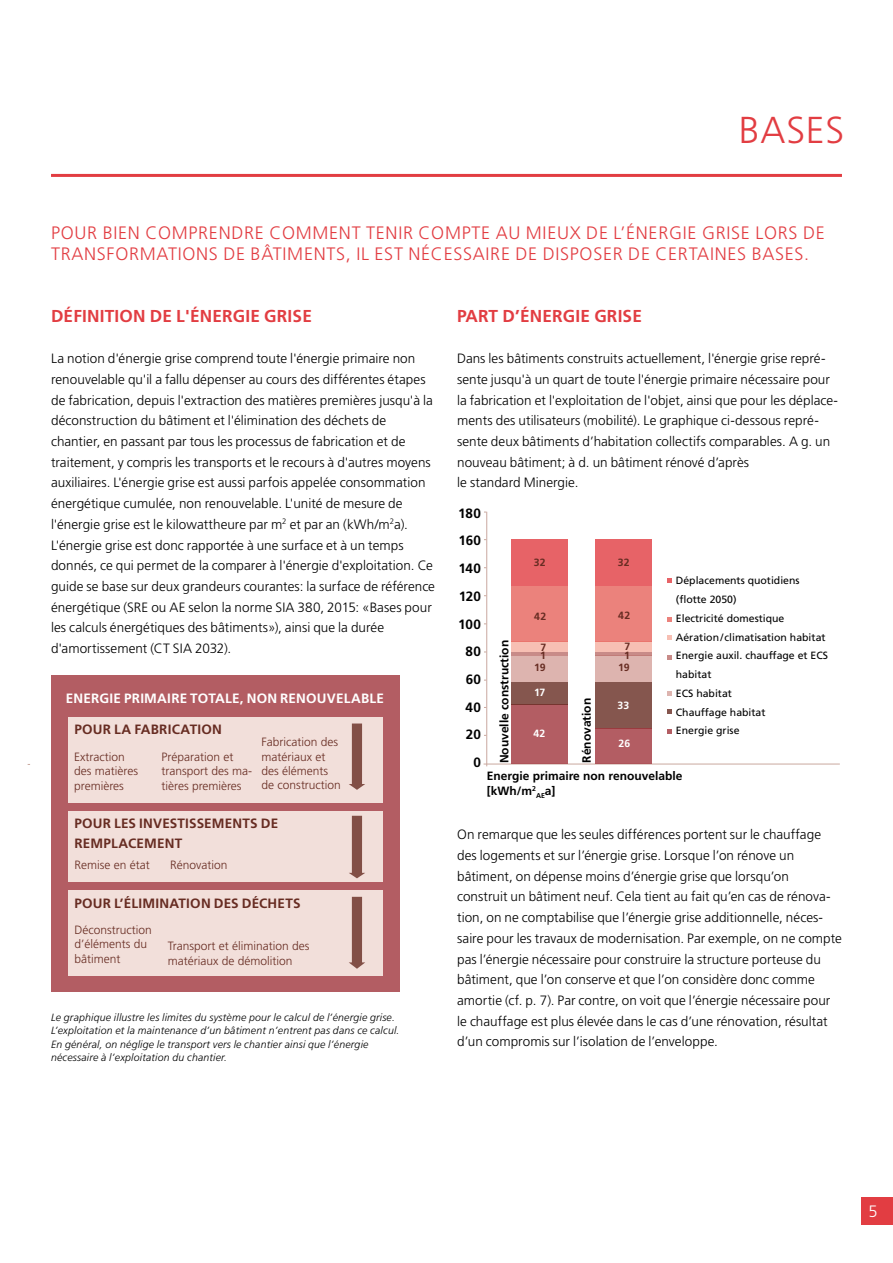
<style>
.page{position:relative;width:893px;height:1263px;background:#fff}
.page>*{position:absolute;margin:0;border:0;box-sizing:border-box;transform-origin:0 0}
.t1{font:300 37.5px "Frutiger LT Std";letter-spacing:.02em;color:#e23d42}
.t2{font:300 18px "Frutiger LT Std";letter-spacing:.04em;color:#e23d42}
.t3{font:700 17.25px "Frutiger LT Std";letter-spacing:.01em;color:#e23d42}
.t4{font:300 16.5px "Frutiger LT Std";color:#fff}
.t5{font:300 13.5px/20.7px "Frutiger LT Std";letter-spacing:.005em;color:#000}
.t6{font:700 13.5px/20.7px "Frutiger LT Std";letter-spacing:.015em;color:#672c22}
.t7{font:700 13.5px "Frutiger LT Std";letter-spacing:.015em;color:#fff}
.t8{font:700 13.5px/27.8px "Frutiger LT Std";letter-spacing:.02em;color:#000;text-align:right}
.t9{font:300 12px/14.4px "Frutiger LT Std";color:#672c22}
.t10{font:700 12px/15px "Frutiger LT Std";color:#000}
.t11{font:italic 300 10.5px/13.5px "Frutiger LT Std";letter-spacing:.02em;color:#000}
.t12{font:10.5px/18.8px "Frutiger LT Std";color:#000}
.t13{font:700 10.5px/8.7px "Frutiger LT Std";letter-spacing:.015em;color:#672c22}
.t14{font:700 10.5px "Frutiger LT Std";letter-spacing:.015em;color:#fff}
.t15{font:700 7.05px "Frutiger LT Std";color:#000}
</style>
<div class="page">
<div style="left:861px;top:1197px;width:32px;height:28px;background:#e23d42"></div>
<hr style="left:51px;top:174px;width:791px;height:3px;background:#e23d42">
<div style="left:51px;top:675px;width:349px;height:316px;background:#b35d63"></div>
<div style="left:68px;top:717px;width:315px;height:86px;background:#f2dfda"></div>
<div style="left:68px;top:811px;width:315px;height:71px;background:#f2dfda"></div>
<div style="left:68px;top:890px;width:315px;height:85px;background:#f2dfda"></div>
<svg style="left:349px;top:723px;width:16px;height:67px"></svg>
<svg style="left:349px;top:897px;width:16px;height:72px"></svg>
<svg style="left:349px;top:816px;width:16px;height:62px"></svg>
<hr style="left:484px;top:764px;width:356px;height:1px;background:#c9a89f">
<hr style="left:486px;top:512px;width:1px;height:254px;background:#c9a89f">
<div style="left:511px;top:705px;width:57px;height:59px;background:#b35d63"></div>
<div style="left:511px;top:682px;width:57px;height:23px;background:#85564e"></div>
<div style="left:511px;top:656px;width:57px;height:26px;background:#ddb4af"></div>
<hr style="left:511px;top:652px;width:57px;height:4px;background:#c88b88">
<div style="left:511px;top:641px;width:57px;height:11px;background:#f7bfb3"></div>
<div style="left:511px;top:586px;width:57px;height:56px;background:#eb827c"></div>
<div style="left:511px;top:540px;width:57px;height:46px;background:#e76367"></div>
<svg style="left:667px;top:578px;width:5px;height:5px"></svg>
<svg style="left:667px;top:617px;width:5px;height:5px"></svg>
<svg style="left:667px;top:635px;width:5px;height:5px"></svg>
<svg style="left:667px;top:655px;width:5px;height:4px"></svg>
<svg style="left:667px;top:691px;width:5px;height:5px"></svg>
<svg style="left:667px;top:709px;width:5px;height:5px"></svg>
<svg style="left:667px;top:729px;width:5px;height:5px"></svg>
<div style="left:595px;top:682px;width:57px;height:46px;background:#85564e"></div>
<div style="left:595px;top:728px;width:57px;height:36px;background:#b35d63"></div>
<div style="left:595px;top:656px;width:57px;height:26px;background:#ddb4af"></div>
<svg style="left:595px;top:652px;width:57px;height:4px"></svg>
<div style="left:595px;top:641px;width:57px;height:11px;background:#f7bfb3"></div>
<div style="left:595px;top:586px;width:57px;height:55px;background:#eb827c"></div>
<div style="left:595px;top:539px;width:57px;height:47px;background:#e76367"></div>
<h1 class="t1" style="left:739px;top:109px;width:102px">Bases</h1>
<h2 class="t2" style="left:51px;top:223px;width:246px">POUR BIEN COMPRENDRE COMME</h2>
<h2 class="t2" style="left:339px;top:223px;width:485px">NT TENIR COM PTE AU MIEUX DE L’ÉNERGIE GRISE LORS DE</h2>
<h2 class="t2" style="left:51px;top:243px;width:79px">TRANSFORMA</h2>
<h2 class="t2" style="left:168px;top:243px;width:315px">TIONS DE BÂTIMENTS, IL EST NÉCESSAIRE</h2>
<h2 class="t2" style="left:515px;top:243px;width:295px">DE DISPOSER DE CERTAINES BASES.</h2>
<p class="t3" style="left:51px;top:306px;width:262px">DÉFINITION DE L'ÉNERGIE GRISE</p>
<p class="t5" style="left:51px;top:348px;width:386px">La notion d'énergie grise comprend toute l'énergie primaire non renouvelable qu'il a fallu dépenser au cours des différentes étapes de fabrication, depuis l'extraction des matières premières jusqu'à la déconstruction du bâtiment et l'élimination des déchets de chantier, en passant par tous les processus de fabrication et de traitement, y compris les transports et le recours à d'autres moyens auxiliaires. L'énergie grise est aussi parfois appelée consommation énergétique cumulée, non renouvelable. L'unité de mesure de l'énergie grise est le kilowattheure par m<sup>2</sup> et par an (kWh/m<sup>2</sup>a).<br>L'énergie grise est donc rapportée à une surface et à un temps donnés, ce qui permet de la comparer à l'énergie d'exploitation. Ce guide se base sur deux grandeurs courantes: la surface de référence énergétique (SRE ou AE selon la norme SIA 380, 2015: «Bases pour les calculs énergétiques des bâtiments»), ainsi que la durée d'amortissement (CT SIA 2032).</p>
<p class="t7" style="left:66px;top:691px;width:320px">ENERGIE PRIMAIRE TOTALE, NON RENOUVELABLE</p>
<p class="t6" style="left:74px;top:719px;width:149px">POUR LA FABRICATION</p>
<p class="t9" style="left:74px;top:750px;width:65px">Extraction des matières premières</p>
<p class="t9" style="left:162px;top:750px;width:92px">Préparation et transport des ma&shy;tières premières</p>
<p class="t9" style="left:262px;top:735px;width:81px">Fabrication des matériaux et des éléments de construction</p>
<p class="t6" style="left:74px;top:813px;width:205px">POUR LES INVESTISSEMENTS DE<br>REMPLACEMENT</p>
<p class="t9" style="left:74px;top:857px;width:77px">Remise en état</p>
<p class="t9" style="left:170px;top:858px;width:59px">Rénovation</p>
<p class="t6" style="left:74px;top:893px;width:228px">POUR L’ÉLIMINATION DES DÉCHETS</p>
<p class="t9" style="left:74px;top:923px;width:79px">Déconstruction d’éléments du bâtiment</p>
<p class="t9" style="left:168px;top:939px;width:143px">Transport et élimination des matériaux de démolition</p>
<p class="t11" style="left:51px;top:1010px;width:350px">Le graphique illustre les limites du système pour le calcul de l’énergie grise.<br>L’exploitation et la maintenance d’un bâtiment n’entrent pas dans ce calcul.<br>En général, on néglige le transport vers le chantier ainsi que l’énergie nécessaire à l’exploitation du chantier.</p>
<p class="t3" style="left:457px;top:306px;width:186px">PART D’ÉNERGIE GRISE</p>
<p class="t5" style="left:457px;top:348px;width:382px">Dans les bâtiments construits actuellement, l'énergie grise repré&shy;sente jusqu'à un quart de toute l'énergie primaire nécessaire pour la fabrication et l'exploitation de l'objet, ainsi que pour les déplace&shy;ments des utilisateurs (mobilité). Le graphique ci-dessous repré&shy;sente deux bâtiments d’habitation collectifs comparables. A g. un nouveau bâtiment; à d. un bâtiment rénové d’après<br>le standard M inergie.</p>
<p class="t8" style="left:458px;top:499px;width:24px">180<br>160<br>140<br>120<br>100<br>80<br>60<br>40<br>20<br>0</p>
<p class="t10" style="left:497px;top:763px;width:125px;rotate:-90deg">Nouvelle construction</p>
<p class="t13" style="left:534px;top:558px;width:13px">32</p>
<p class="t13" style="left:618px;top:558px;width:13px">32</p>
<p class="t12" style="left:676px;top:571px;width:154px">Déplacements quotidiens (flotte 2050)<br>Electricité domestique<br>Aération/ climatisation habitat<br>Energie auxil. chauffage et ECS habitat<br>ECS habitat<br>Chauffage habitat</p>
<p class="t13" style="left:618px;top:611px;width:14px">42</p>
<p class="t13" style="left:534px;top:612px;width:14px">42</p>
<p class="t13" style="left:624px;top:642px;width:8px">7<br>1</p>
<p class="t13" style="left:540px;top:643px;width:8px">7<br>1</p>
<p class="t13" style="left:618px;top:663px;width:13px">19</p>
<p class="t13" style="left:534px;top:663px;width:13px">19</p>
<p class="t14" style="left:534px;top:686px;width:13px">17</p>
<p class="t10" style="left:579px;top:763px;width:66px;rotate:-90deg">Rénovation</p>
<p class="t14" style="left:618px;top:699px;width:13px">33</p>
<p class="t14" style="left:618px;top:737px;width:13px">26</p>
<p class="t14" style="left:533px;top:727px;width:14px">42</p>
<p class="t12" style="left:676px;top:721px;width:65px">Energie grise</p>
<p class="t10" style="left:487px;top:768px;width:197px">Energie primaire non renouvelable [kWh/m<sup>2</sup></p>
<p class="t15" style="left:536px;top:792px;width:21px">AE<sup>a]</sup></p>
<p class="t5" style="left:457px;top:824px;width:386px">On remarque que les seules différences portent sur le chauffage des logements et sur l’énergie grise. Lorsque l’on rénove un bâtiment, on dépense moins d’énergie grise que lorsqu’on construit un bâtiment neuf. Cela tient au fait qu’en cas de rénova&shy;tion, on ne comptabilise que l’énergie grise additionnelle, néces&shy;saire pour les travaux de modernisation. Par exemple, on ne compte pas l’énergie nécessaire pour construire la structure porteuse du bâtiment, que l’on conserve et que l’on considère donc comme amortie (cf. p. 7). Par contre, on voit que l’énergie nécessaire pour le chauffage est plus élevée dans le cas d’une rénovation, résultat d’un compromis sur l’isolation de l’enveloppe.</p>
<p class="t4" style="left:868px;top:1202px;width:11px">5</p>
</div>
